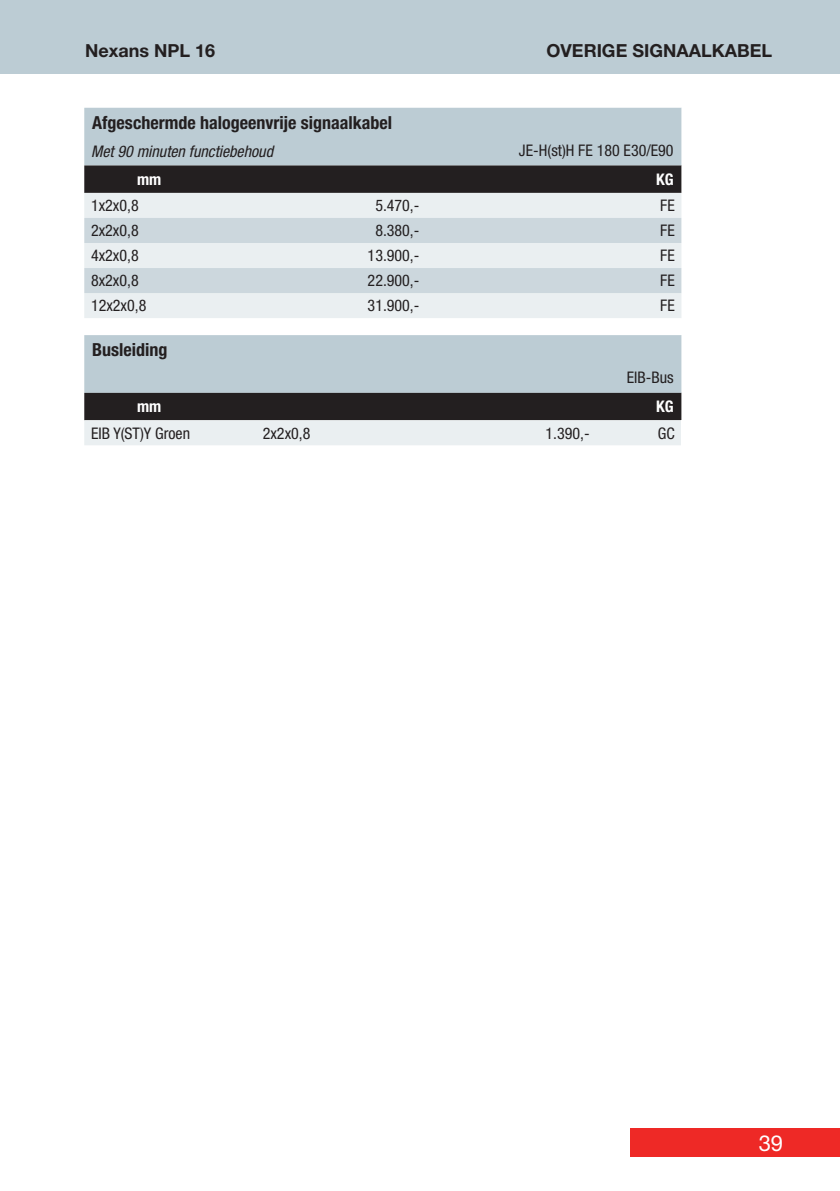
<style>
.page{position:relative;width:840px;height:1191px;background:#fff}
.page>*{position:absolute;margin:0;border:0;box-sizing:border-box;transform-origin:0 0}
.t1{font:22px "Helvetica Neue LT Std";color:#fff}
.t2{font:700 condensed 18px "Helvetica Neue LT Std";color:#231f20}
.t3{font:700 18px "Helvetica Neue LT Std";color:#231f20}
.t4{font:condensed 16px "Helvetica Neue LT Std";color:#231f20}
.t5{font:italic condensed 16px "Helvetica Neue LT Std";color:#231f20}
.t6{font:700 condensed 16px "Helvetica Neue LT Std";color:#fff}
</style>
<div class="page">
<div style="left:0;top:0;width:839px;height:74px;background:#bcccd4"></div>
<div style="left:629px;top:1128px;width:210px;height:29px;background:#ee2926"></div>
<svg style="left:84px;top:108px;width:598px;height:210px;background:#bcc4c9"></svg>
<svg style="left:84px;top:335px;width:598px;height:110px;background:#a0a9ae"></svg>
<div style="left:681px;top:420px;width:22px;height:25px;background:#fff"></div>
<p class="t3" style="left:85px;top:39px;width:132px">Nexans NPL 16</p>
<p class="t3" style="left:546px;top:39px;width:227px">OVERIGE SIGNAALKABEL</p>
<p class="t2" style="left:92px;top:111px;width:301px">Afgeschermde halogeenvrije signaalkabel</p>
<p class="t5" style="left:91px;top:142px;width:183px">Met 90 minuten functiebehoud</p>
<p class="t4" style="left:518px;top:141px;width:156px">JE-H(st)H FE 180 E30/E90</p>
<p class="t6" style="left:137px;top:169px;width:26px">mm</p>
<p class="t6" style="left:655px;top:169px;width:19px">KG</p>
<p class="t4" style="left:91px;top:196px;width:49px">1x2x0,8</p>
<p class="t4" style="left:375px;top:196px;width:46px">5.470,-</p>
<p class="t4" style="left:660px;top:196px;width:16px">FE</p>
<p class="t4" style="left:91px;top:221px;width:49px">2x2x0,8</p>
<p class="t4" style="left:375px;top:221px;width:46px">8.380,-</p>
<p class="t4" style="left:660px;top:221px;width:16px">FE</p>
<p class="t4" style="left:91px;top:246px;width:49px">4x2x0,8</p>
<p class="t4" style="left:367px;top:246px;width:53px">13.900,-</p>
<p class="t4" style="left:660px;top:246px;width:16px">FE</p>
<p class="t4" style="left:91px;top:271px;width:49px">8x2x0,8</p>
<p class="t4" style="left:367px;top:271px;width:53px">22.900,-</p>
<p class="t4" style="left:660px;top:271px;width:16px">FE</p>
<p class="t4" style="left:91px;top:296px;width:57px">12x2x0,8</p>
<p class="t4" style="left:367px;top:296px;width:53px">31.900,-</p>
<p class="t4" style="left:660px;top:296px;width:16px">FE</p>
<p class="t2" style="left:92px;top:339px;width:77px">Busleiding</p>
<p class="t4" style="left:626px;top:368px;width:48px">EIB-Bus</p>
<p class="t6" style="left:137px;top:397px;width:26px">mm</p>
<p class="t6" style="left:655px;top:397px;width:19px">KG</p>
<p class="t4" style="left:91px;top:423px;width:100px">EIB Y(ST)Y Groen</p>
<p class="t4" style="left:262px;top:423px;width:49px">2x2x0,8</p>
<p class="t4" style="left:545px;top:423px;width:46px">1.390,-</p>
<p class="t4" style="left:657px;top:423px;width:18px">GC</p>
<h1 class="t1" style="left:758px;top:1129px;width:26px">39</h1>
</div>
